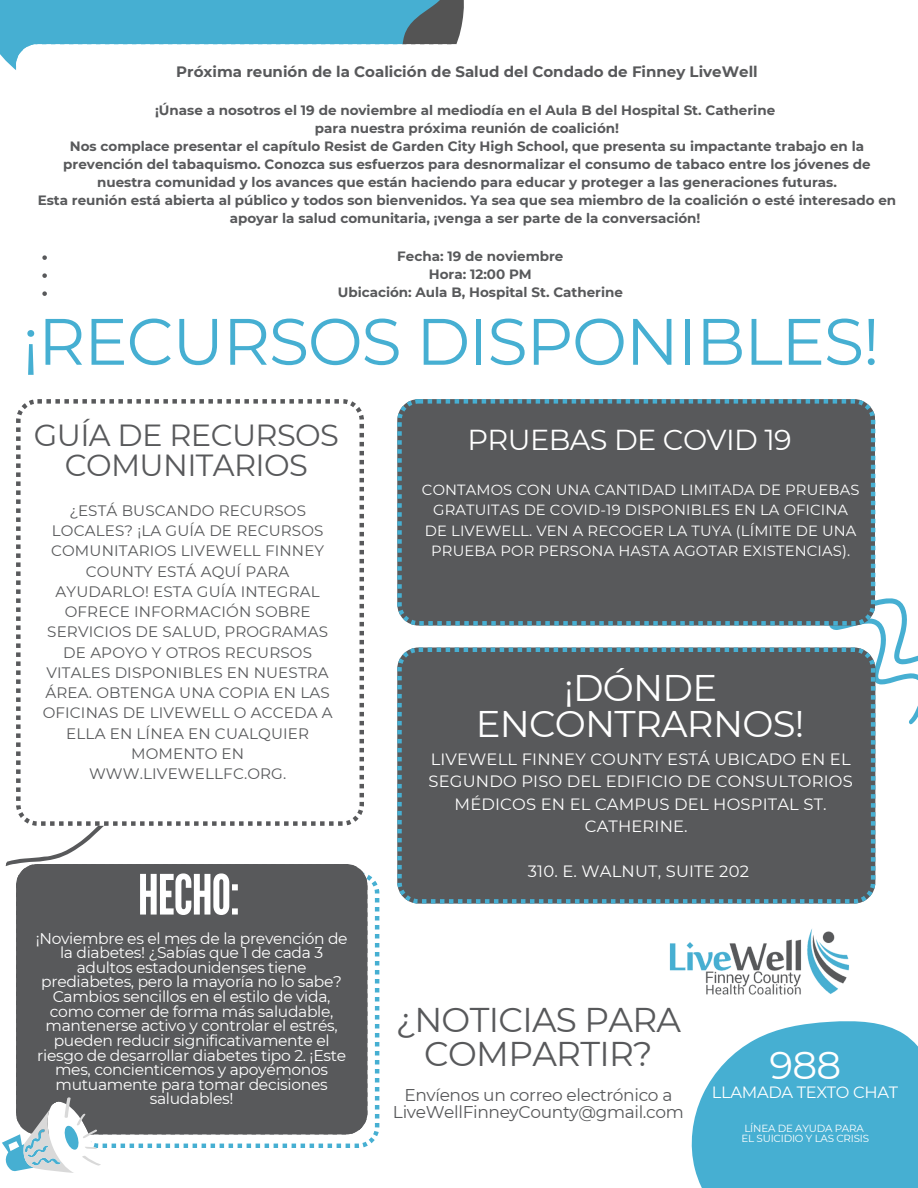
<style>
.page{position:relative;width:918px;height:1188px;background:#fff}
.page>*{position:absolute;margin:0;border:0;box-sizing:border-box;transform-origin:0 0}
.t1{font:65.4px "Montserrat";letter-spacing:-.02em;color:#46afd2}
.t2{font:55.35px "League Gothic";letter-spacing:-.02em;color:#fff}
.t3{font:38.85px "Montserrat";color:#fff}
.t4{font:37.05px/36px "Montserrat";letter-spacing:-.02em;color:#fff;text-align:center}
.t5{font:34.35px/33.8px "Montserrat";letter-spacing:-.02em;color:#58595b;text-align:center}
.t6{font:30.45px "Montserrat";letter-spacing:-.02em;color:#58595b}
.t7{font:28.8px "Montserrat";letter-spacing:-.02em;color:#fff}
.t8{font:16.95px/16.8px "Montserrat";letter-spacing:-.02em;color:#58595b;text-align:center}
.t9{font:16.35px/22.5px "Montserrat";letter-spacing:.01em;color:#fff;text-align:center}
.t10{font:16.35px "Montserrat";letter-spacing:-.02em;color:#fff}
.t11{font:15.6px/14.7px "Montserrat";letter-spacing:-.02em;color:#fff;text-align:center}
.t12{font:15.15px/20.2px "Montserrat";letter-spacing:.01em;color:#58595b;text-align:center}
.t13{font:700 15px "Montserrat";color:#58595b}
.t14{font:14.7px/20.2px "Montserrat";letter-spacing:.01em;color:#fff;text-align:center}
.t15{font:700 13.5px/18px "Montserrat";color:#58595b;text-align:center}
.t16{font:10.35px "Montserrat";letter-spacing:-.02em;color:#fff}
</style>
<div class="page">
<svg style="left:0;top:0;width:464px;height:70px;background:#49a7c6"></svg>
<svg style="left:16px;top:44px;width:448px;height:26px"></svg>
<svg style="left:691px;top:1021px;width:227px;height:167px;background:#5bb8d7"></svg>
<svg style="left:5px;top:825px;width:99px;height:41px"></svg>
<svg style="left:16px;top:399px;width:348px;height:426px"></svg>
<svg style="left:112px;top:874px;width:267px;height:274px"></svg>
<div style="left:16px;top:864px;width:351px;height:270px;background:#58595b"></div>
<svg style="left:829px;top:503px;width:89px;height:222px"></svg>
<svg style="left:2px;top:1092px;width:110px;height:81px"></svg>
<div style="left:397px;top:399px;width:478px;height:226px;background:#58595b"></div>
<svg style="left:42px;top:255px;width:5px;height:5px"></svg>
<svg style="left:42px;top:273px;width:5px;height:5px"></svg>
<svg style="left:42px;top:291px;width:5px;height:5px"></svg>
<div style="left:397px;top:647px;width:478px;height:257px;background:#58595b"></div>
<img style="left:669px;top:929px;width:180px;height:66px">
<p class="t13" style="left:176px;top:62px;width:583px">Próxima reunión de la Coalición de Salud del Condado de Finney LiveWell</p>
<p class="t15" style="left:155px;top:101px;width:622px">¡Únase a nosotros el 19 de noviembre al mediodía en el Aula B del Hospital St. Catherine</p>
<p class="t15" style="left:315px;top:119px;width:306px">para nuestra próxima reunión de coalición!</p>
<p class="t15" style="left:63px;top:137px;width:809px">Nos complace presentar el capítulo Resist de Garden City High School, que presenta su impactante trabajo en la prevención del tabaquismo. Conozca sus esfuerzos para desnormalizar el consumo de tabaco entre los jóvenes de nuestra comunidad y los avances que están haciendo para educar y proteger a las generaciones futuras.</p>
<p class="t15" style="left:38px;top:191px;width:860px">Esta reunión está abierta al público y todos son bienvenidos. Ya sea que sea miembro de la coalición o esté interesado en apoyar la salud comunitaria, ¡venga a ser parte de la conversación!</p>
<p class="t15" style="left:397px;top:247px;width:168px">Fecha: 19 de noviembre</p>
<p class="t15" style="left:429px;top:265px;width:104px">Hora: 12:00 PM</p>
<p class="t15" style="left:338px;top:283px;width:287px">Ubicación: Aula B, Hospital St. Catherine</p>
<p class="t1" style="left:22px;top:301px;width:859px">¡RECURSOS DISPONIBLES!</p>
<h4 class="t6" style="left:34px;top:416px;width:307px">GUÍA DE RECURSOS</h4>
<h1 class="t7" style="left:467px;top:422px;width:326px">PRUEBAS DE COVID 19</h1>
<h4 class="t6" style="left:65px;top:447px;width:245px">COMUNITARIOS</h4>
<p class="t12" style="left:43px;top:500px;width:292px">¿ESTÁ BUSCANDO RECURSOS<br>LOCALES? ¡LA GUÍA DE RECURSOS<br>COMUNITARIOS LIVEWELL FINNEY<br>COUNTY ESTÁ AQUÍ PARA<br>AYUDARLO! ESTA GUÍA INTEGRAL<br>OFRECE INFORMACIÓN SOBRE<br>SERVICIOS DE SALUD, PROGRAMAS<br>DE APOYO Y OTROS RECURSOS<br>VITALES DISPONIBLES EN NUESTRA<br>ÁREA. OBTENGA UNA COPIA EN LAS<br>OFICINAS DE LIVEWELL O ACCEDA A<br>ELLA EN LÍNEA EN CUALQUIER<br>MOMENTO EN<br>WWW.LIVEWELLFC.ORG.</p>
<h6 class="t14" style="left:422px;top:480px;width:439px">CONTAMOS CON UNA CANTIDAD LIMITADA DE PRUEBAS GRATUITAS DE COVID-19 DISPONIBLES EN LA OFICINA DE LIVEWELL. VEN A RECOGER LA TUYA (LÍMITE DE UNA PRUEBA POR PERSONA HASTA AGOTAR EXISTENCIAS).</h6>
<p class="t4" style="left:476px;top:669px;width:330px">¡DÓNDE<br>ENCONTRARNOS!</p>
<h4 class="t9" style="left:429px;top:748px;width:426px">LIVEWELL FINNEY COUNTY ESTÁ UBICADO EN EL SEGUNDO PISO DEL EDIFICIO DE CONSULTORIOS MÉDICOS EN EL CAMPUS DEL HOSPITAL ST.<br>CATHERINE.</h4>
<p class="t9" style="left:528px;top:860px;width:223px">310. E. WALNUT, SUITE 202</p>
<h2 class="t2" style="left:138px;top:863px;width:103px">HECHO:</h2>
<p class="t11" style="left:36px;top:931px;width:313px">¡Noviembre es el mes de la prevención de la diabetes! ¿Sabías que 1 de cada 3 adultos estadounidenses tiene prediabetes, pero la mayoría no lo sabe?<br>Cambios sencillos en el estilo de vida, como comer de forma más saludable, mantenerse activo y controlar el estrés, pueden reducir significativamente el riesgo de desarrollar diabetes tipo 2. ¡Este mes, concienticemos y apoyémonos mutuamente para tomar decisiones saludables!</p>
<h5 class="t5" style="left:396px;top:1003px;width:287px">¿NOTICIAS PARA<br>COMPARTIR?</h5>
<p class="t8" style="left:393px;top:1087px;width:292px">Envíenos un correo electrónico a<br>LiveWellFinneyCounty@gmail.com</p>
<p class="t3" style="left:770px;top:1042px;width:73px">988</p>
<p class="t10" style="left:712px;top:1082px;width:188px">LLAMADA TEXTO CHAT</p>
<h3 class="t16" style="left:744px;top:1122px;width:121px">LÍNEA DE AYUDA PARA</h3>
<h5 class="t16" style="left:742px;top:1132px;width:129px">EL SUICIDIO Y LAS CRISIS</h5>
</div>
